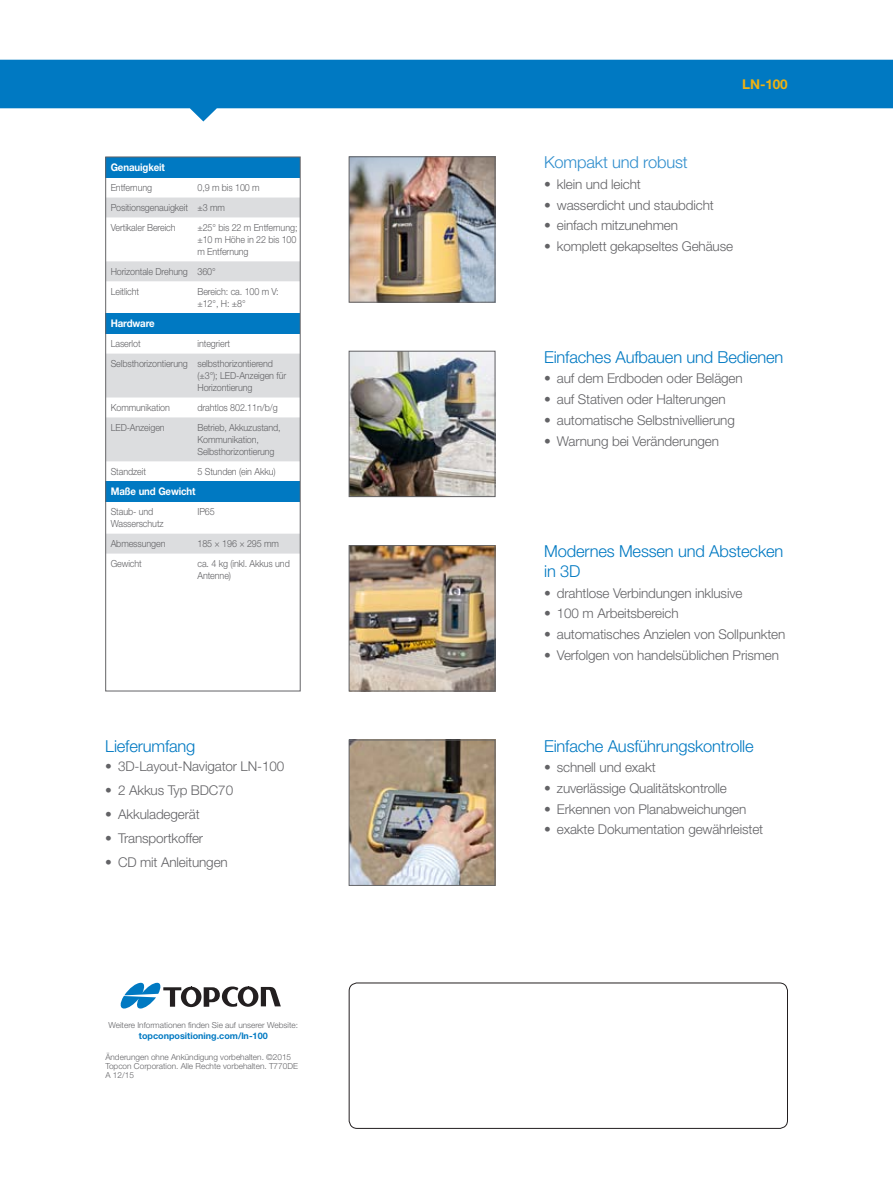
<style>
.page{position:relative;width:893px;height:1188px;background:#fff}
.page>*{position:absolute;margin:0;border:0;box-sizing:border-box;transform-origin:0 0}
.t1{font:300 16.5px/19.8px "Helvetica Neue LT Std";letter-spacing:-.01em;color:#0079c2}
.t2{font:300 16.5px "Helvetica Neue LT Std";letter-spacing:-.01em;color:#308ecd}
.t3{font:300 13.5px "Helvetica Neue LT Std";letter-spacing:-.01em;color:#636366}
.t4{font:700 13.5px "Helvetica Neue LT Std";color:#efb211}
.t5{font:700 10.5px "Helvetica Neue LT Std";letter-spacing:-.01em;color:#fff;scale:.92 1}
.t6{font:300 9.75px/12px "Helvetica Neue LT Std";letter-spacing:-.01em;color:#636366;scale:.92 1}
.t7{font:700 9px "Helvetica Neue LT Std";color:#0079c2}
.t8{font:300 8.25px/9px "Helvetica Neue LT Std";color:#636366}
</style>
<div class="page">
<div style="left:349px;top:983px;width:439px;height:146px;border:1px solid #231f20;border-radius:8px"></div>
<svg style="left:120px;top:983px;width:161px;height:26px"></svg>
<svg style="left:0;top:60px;width:893px;height:62px;fill:#0079c2"></svg>
<img style="left:351px;top:159px;width:142px;height:141px">
<div style="left:349px;top:157px;width:146px;height:145px;border:1px solid #636366"></div>
<img style="left:351px;top:353px;width:142px;height:142px">
<div style="left:349px;top:351px;width:146px;height:146px;border:1px solid #636366"></div>
<img style="left:351px;top:547px;width:142px;height:142px">
<div style="left:349px;top:545px;width:146px;height:146px;border:1px solid #636366"></div>
<img style="left:351px;top:742px;width:142px;height:142px">
<div style="left:349px;top:740px;width:146px;height:146px;border:1px solid #636366"></div>
<div style="left:106px;top:157px;width:194px;height:21px;background:#0079c2"></div>
<svg style="left:107px;top:198px;width:191px;height:356px"></svg>
<div style="left:106px;top:313px;width:194px;height:21px;background:#0079c2"></div>
<div style="left:106px;top:481px;width:194px;height:21px;background:#0079c2"></div>
<div style="left:105px;top:157px;width:195px;height:534px;border:1px solid #636366"></div>
<p class="t5" style="left:111px;top:161px;width:61px">Genauigkeit</p>
<p class="t6" style="left:111px;top:181px;width:46px">Entfernung</p>
<p class="t6" style="left:111px;top:177px;width:163px;line-height:20px;text-indent:87px">0,9 m bis 100 m<br>Positionsgenauigkeit ±3 mm<br>Vertikaler Bereich</p>
<p class="t6" style="left:197px;top:221px;width:110px;text-align:justify">±25° bis 22 m Entfernung; ±10 m Höhe in 22 bis 100 m Entfernung</p>
<p class="t6" style="left:111px;top:261px;width:116px;line-height:20px">Horizontale Drehung 360°<br>Leitlicht</p>
<p class="t6" style="left:197px;top:285px;width:90px">Bereich: ca. 100 m V: ±12°, H: ±8°</p>
<p class="t5" style="left:111px;top:317px;width:49px">Hardware</p>
<p class="t6" style="left:111px;top:337px;width:34px">Laserlot</p>
<p class="t6" style="left:111px;top:333px;width:178px;line-height:20px;text-indent:87px">integriert<br>Selbsthorizontierung selbsthorizontierend</p>
<p class="t6" style="left:197px;top:369px;width:98px">(±3°); LED-Anzeigen für<br>Horizontierung</p>
<p class="t6" style="left:111px;top:401px;width:66px">Kommunikation</p>
<p class="t6" style="left:197px;top:401px;width:89px">drahtlos 802.11n/b/g</p>
<p class="t6" style="left:111px;top:421px;width:60px">LED-Anzeigen</p>
<p class="t6" style="left:197px;top:421px;width:92px">Betrieb, Akkuzustand,<br>Kommunikation,<br>Selbsthorizontierung</p>
<p class="t6" style="left:111px;top:465px;width:40px">Standzeit</p>
<p class="t6" style="left:197px;top:465px;width:87px">5 Stunden (ein Akku)</p>
<p class="t5" style="left:111px;top:485px;width:94px">Maße und Gewicht</p>
<p class="t6" style="left:111px;top:506px;width:59px">Staub- und<br>Wasserschutz</p>
<p class="t6" style="left:197px;top:506px;width:20px">IP65</p>
<p class="t6" style="left:111px;top:537px;width:61px">Abmessungen</p>
<p class="t6" style="left:197px;top:537px;width:90px">185 × 196 × 295 mm</p>
<p class="t6" style="left:111px;top:557px;width:35px">Gewicht</p>
<p class="t6" style="left:197px;top:557px;width:102px">ca. 4 kg (inkl. Akkus und<br>Antenne)</p>
<p class="t1" style="left:105px;top:735px;width:92px">Lieferumfang</p>
<p class="t3" style="left:105px;top:758px;width:180px">• 3D-Layout-Navigator LN-100</p>
<p class="t3" style="left:105px;top:782px;width:129px">• 2 Akkus Typ BDC70</p>
<p class="t3" style="left:105px;top:806px;width:96px">• Akkuladegerät</p>
<p class="t3" style="left:105px;top:830px;width:99px">• Transportkoffer</p>
<p class="t3" style="left:105px;top:854px;width:124px">• CD mit Anleitungen</p>
<p class="t8" style="left:109px;top:1021px;width:191px">Weitere Informationen finden Sie auf unserer Website:</p>
<p class="t7" style="left:139px;top:1030px;width:130px">topconpositioning.com/ln-100</p>
<p class="t8" style="left:105px;top:1053px;width:194px">Änderungen ohne Ankündigung vorbehalten. ©2015<br>Topcon Corporation. Alle Rechte vorbehalten. T770DE<br>A 12/15</p>
<p class="t4" style="left:742px;top:75px;width:47px">LN-100</p>
<p class="t2" style="left:544px;top:152px;width:145px">Kompakt und robust</p>
<p class="t3" style="left:544px;top:176px;width:98px">• klein und leicht</p>
<p class="t3" style="left:544px;top:197px;width:171px">• wasserdicht und staubdicht</p>
<p class="t3" style="left:544px;top:217px;width:135px">• einfach mitzunehmen</p>
<p class="t3" style="left:544px;top:238px;width:190px">• komplett gekapseltes Gehäuse</p>
<p class="t1" style="left:544px;top:347px;width:241px">Einfaches Aufbauen und Bedienen</p>
<p class="t3" style="left:544px;top:370px;width:200px">• auf dem Erdboden oder Belägen</p>
<p class="t3" style="left:544px;top:391px;width:183px">• auf Stativen oder Halterungen</p>
<p class="t3" style="left:544px;top:412px;width:192px">• automatische Selbstnivellierung</p>
<p class="t3" style="left:544px;top:433px;width:176px">• Warnung bei Veränderungen</p>
<p class="t1" style="left:544px;top:541px;width:241px">Modernes Messen und Abstecken in 3D</p>
<p class="t3" style="left:544px;top:585px;width:200px">• drahtlose Verbindungen inklusive</p>
<p class="t3" style="left:544px;top:605px;width:136px">• 100 m Arbeitsbereich</p>
<p class="t3" style="left:544px;top:626px;width:243px">• automatisches Anzielen von Sollpunkten</p>
<p class="t3" style="left:544px;top:647px;width:236px">• Verfolgen von handelsüblichen Prismen</p>
<p class="t1" style="left:544px;top:735px;width:211px">Einfache Ausführungskontrolle</p>
<p class="t3" style="left:544px;top:759px;width:113px">• schnell und exakt</p>
<p class="t3" style="left:544px;top:780px;width:184px">• zuverlässige Qualitätskontrolle</p>
<p class="t3" style="left:544px;top:801px;width:204px">• Erkennen von Planabweichungen</p>
<p class="t3" style="left:544px;top:821px;width:221px">• exakte Dokumentation gewährleistet</p>
</div>
